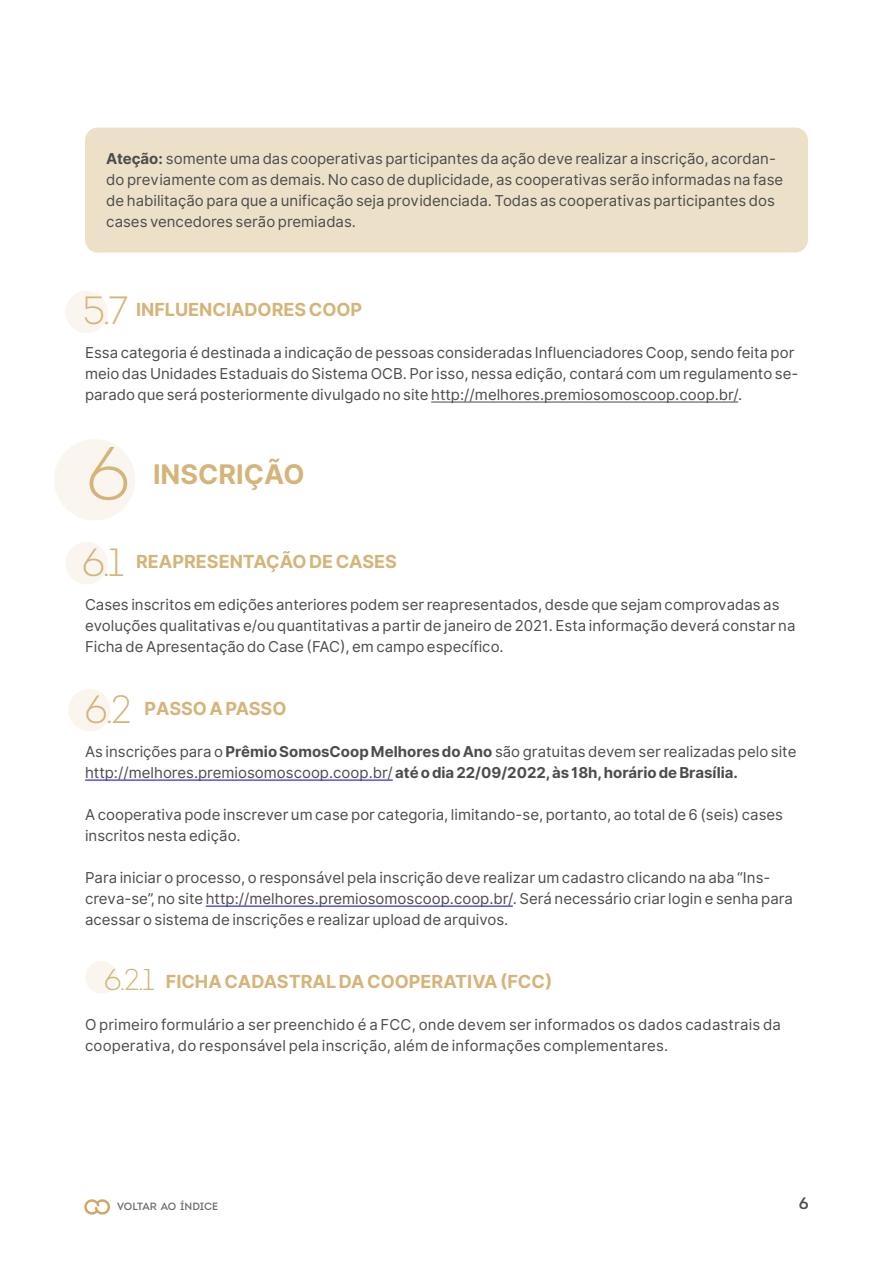
<style>
.page{position:relative;width:893px;height:1263px;background:#fff}
.page>*{position:absolute;margin:0;border:0;box-sizing:border-box;transform-origin:0 0}
.List_Paragraph{font:75px "Intro Light Alt";color:#d4b478}
.List_Paragraph-2{font:39.3px "Intro Light Alt";color:#d4b478}
.List_Paragraph-3{font:30px "Intro Light Alt";color:#d4b478}
.Titulo{font:700 27px "Inter";color:#d4b478}
.Subtítulo{font:700 18px "Inter";color:#d4b478}
.t1{font:16.5px "Intro";color:#4b4c4d}
.Default{font:15px/21px "Inter";color:#4b4c4d}
.Subtítulo-2{font:15px/21px "Inter";color:#4b4c4d}
.Pa6{font:15px/21px "Inter";color:#4b4c4d}
.t2{font:10.5px "Intro";letter-spacing:-.01em;color:#6c6d70}
.s1{font-weight:700}
</style>
<div class="page">
<div style="left:85px;top:128px;width:723px;height:125px;background:#ede0c8;border-radius:13px"></div>
<svg style="left:84px;top:1199px;width:26px;height:16px"></svg>
<hr style="left:431px;top:401px;width:307px;height:2px;background:#4b4c4d">
<hr style="left:85px;top:779px;width:308px;height:2px;background:#00f">
<hr style="left:206px;top:905px;width:307px;height:2px;background:#00f">
<div style="left:65px;top:291px;width:43px;height:42px;background:#faf6ef;border-radius:50%"></div>
<div style="left:54px;top:439px;width:81px;height:81px;background:#faf6ef;border-radius:50%"></div>
<div style="left:65px;top:542px;width:43px;height:42px;background:#faf6ef;border-radius:50%"></div>
<div style="left:68px;top:689px;width:43px;height:42px;background:#faf6ef;border-radius:50%"></div>
<div style="left:85px;top:961px;width:33px;height:32px;background:#faf6ef;border-radius:50%"></div>
<p class="Default" style="left:106px;top:148px;width:678px"><span class="s1">Ateção:</span> somente uma das cooperativas participantes da ação deve realizar a inscrição, acordan&shy;do previamente com as demais. No caso de duplicidade, as cooperativas serão informadas na fase de habilitação para que a unificação seja providenciada. Todas as cooperativas participantes dos cases vencedores serão premiadas.</p>
<p class="List_Paragraph-2" style="left:82px;top:286px;width:47px">5.7</p>
<p class="Subtítulo" style="left:136px;top:296px;width:228px">INFLUENCIADORES COOP</p>
<p class="Subtítulo-2" style="left:85px;top:342px;width:715px">Essa categoria é destinada a indicação de pessoas consideradas Influenciadores Coop, sendo feita por meio das Unidades Estaduais do Sistema OCB. Por isso, nessa edição, contará com um regulamento se&shy;parado que será posteriormente divulgado no site http://melhores.premiosomoscoop.coop.br/.</p>
<p class="List_Paragraph" style="left:87px;top:427px;width:45px">6</p>
<p class="Titulo" style="left:153px;top:454px;width:153px">INSCRIÇÃO</p>
<p class="List_Paragraph-2" style="left:82px;top:537px;width:44px">6.1</p>
<p class="Subtítulo" style="left:136px;top:548px;width:263px">REAPRESENTAÇÃO DE CASES</p>
<p class="Subtítulo-2" style="left:85px;top:594px;width:712px">Cases inscritos em edições anteriores podem ser reapresentados, desde que sejam comprovadas as evoluções qualitativas e/ou quantitativas a partir de janeiro de 2021. Esta informação deverá constar na<br>Ficha de Apresentação do Case (FAC), em campo específico.</p>
<p class="List_Paragraph-2" style="left:85px;top:685px;width:49px">6.2</p>
<p class="Subtítulo" style="left:145px;top:695px;width:143px">PASSO A PASSO</p>
<p class="Pa6" style="left:85px;top:741px;width:713px">As inscrições para o <span class="s1">Prêmio SomosCoop Melhores do Ano</span> são gratuitas devem ser realizadas pelo site http://melhores.premiosomoscoop.coop.br/ <span class="s1">até o dia 22/09/2022, às 18h, horário de Brasília.</span></p>
<p class="Pa6" style="left:85px;top:804px;width:700px">A cooperativa pode inscrever um case por categoria, limitando-se, portanto, ao total de 6 (seis) cases inscritos nesta edição.</p>
<p class="Default" style="left:85px;top:867px;width:709px">Para iniciar o processo, o responsável pela inscrição deve realizar um cadastro clicando na aba “Ins&shy;creva-se”, no site http://melhores.premiosomoscoop.coop.br/. Será necessário criar login e senha para acessar o sistema de inscrições e realizar upload de arquivos.</p>
<p class="List_Paragraph-3" style="left:104px;top:961px;width:52px">6.2.1</p>
<p class="Subtítulo" style="left:166px;top:968px;width:388px">FICHA CADASTRAL DA COOPERATIVA (FCC)</p>
<p class="Default" style="left:85px;top:1014px;width:697px">O primeiro formulário a ser preenchido é a FCC, onde devem ser informados os dados cadastrais da cooperativa, do responsável pela inscrição, além de informações complementares.</p>
<p class="t2" style="left:117px;top:1200px;width:103px">VOLTAR AO ÍNDICE</p>
<p class="t1" style="left:799px;top:1193px;width:11px">6</p>
</div>
